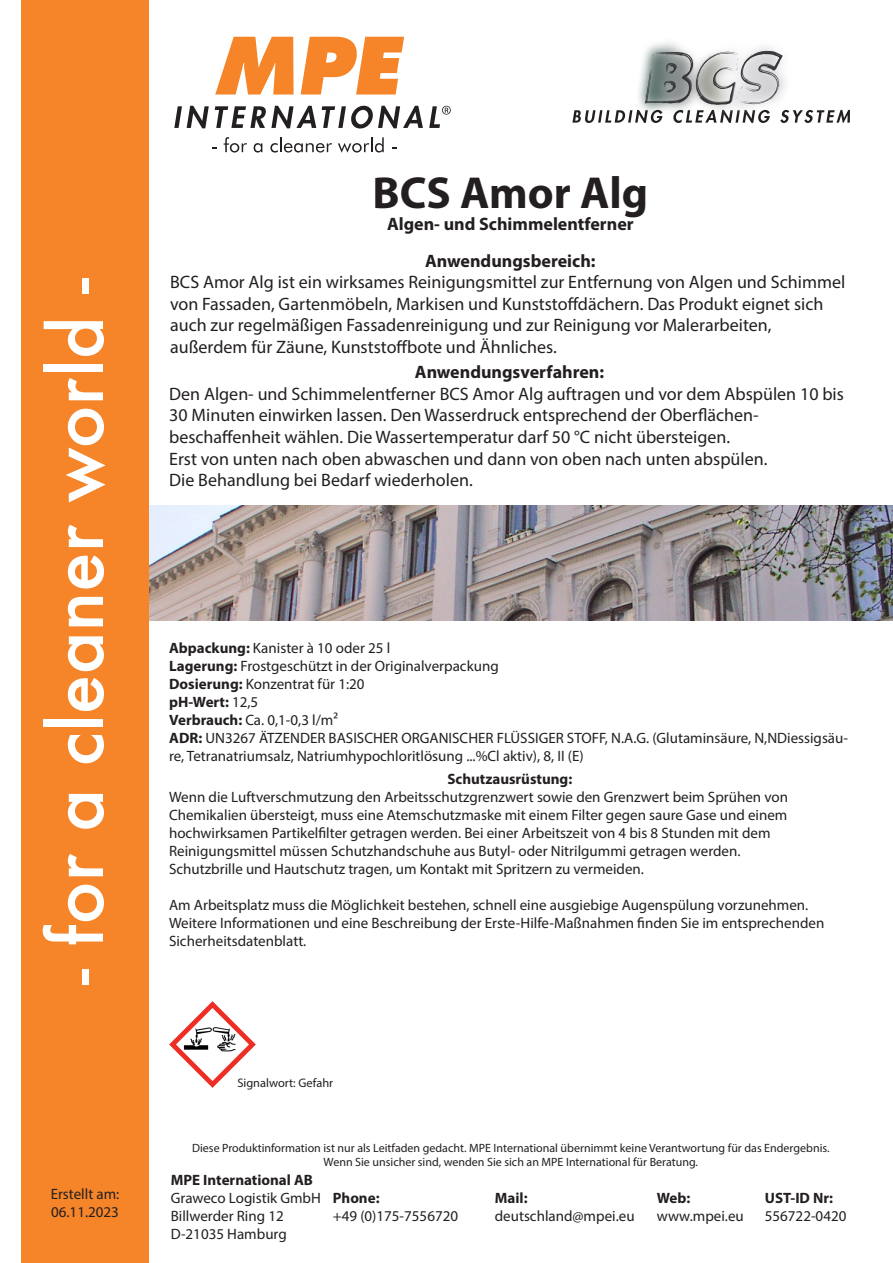
<style>
.page{position:relative;width:893px;height:1263px;background:#fff}
.page>*{position:absolute;margin:0;border:0;box-sizing:border-box;transform-origin:0 0}
.t1{font:500 72px "Futura";color:#fff}
.t2{font:700 45px "Myriad Pro";color:#231f20}
.t3{font:18px/21.6px "Myriad Pro";color:#231f20}
.t4{font:700 18px "Myriad Pro";color:#231f20}
.t5{font:15px/18px "Myriad Pro";color:#231f20}
.t6{font:700 15px "Myriad Pro";color:#231f20}
.t7{font:12.45px "Myriad Pro";color:#231f20}
.t8{font:12px "Myriad Pro";color:#231f20}
.s1{font-weight:700}
.s2{font-weight:400}
</style>
<div class="page">
<img style="left:149px;top:505px;width:744px;height:115px">
<div style="left:21px;top:0;width:128px;height:1262px;background:#f58528"></div>
<svg style="left:215px;top:37px;width:79px;height:58px"></svg>
<svg style="left:301px;top:37px;width:103px;height:58px"></svg>
<svg style="left:174px;top:106px;width:35px;height:22px"></svg>
<svg style="left:215px;top:106px;width:101px;height:22px"></svg>
<svg style="left:322px;top:106px;width:101px;height:23px"></svg>
<svg style="left:224px;top:137px;width:23px;height:16px"></svg>
<svg style="left:254px;top:143px;width:8px;height:10px"></svg>
<svg style="left:270px;top:137px;width:62px;height:16px"></svg>
<svg style="left:338px;top:137px;width:46px;height:16px"></svg>
<svg style="left:429px;top:106px;width:22px;height:22px"></svg>
<img style="left:169px;top:1001px;width:86px;height:87px">
<svg style="left:572px;top:51px;width:278px;height:72px"></svg>
<p class="t1" style="left:27px;top:985px;width:708px;rotate:-90deg">- for a cleaner world -</p>
<p class="t5" style="left:51px;top:1184px;width:70px">Erstellt am:</p>
<p class="t5" style="left:51px;top:1202px;width:69px">06.11.2023</p>
<p class="t2" style="left:373px;top:164px;width:277px">BCS Amor Alg</p>
<p class="t4" style="left:387px;top:212px;width:248px">Algen- und Schimmelentferner</p>
<p class="t4" style="left:425px;top:249px;width:172px">Anwendungsbereich:</p>
<p class="t3" style="left:170px;top:271px;width:677px">BCS Amor Alg ist ein wirksames Reinigungsmittel zur Entfernung von Algen und Schimmel von Fassaden, Gartenmöbeln, Markisen und Kunststoffdächern. Das Produkt eignet sich auch zur regelmäßigen Fassadenreinigung und zur Reinigung vor Malerarbeiten,</p>
<p class="t3" style="left:170px;top:336px;width:388px">außerdem für Zäune, Kunststoffbote und Ähnliches.</p>
<p class="t4" style="left:415px;top:360px;width:191px">Anwendungsverfahren:</p>
<p class="t3" style="left:169px;top:383px;width:676px">Den Algen- und Schimmelentferner BCS Amor Alg auftragen und vor dem Abspülen 10 bis<br>30 Minuten einwirken lassen. Den Wasserdruck entsprechend der Oberflächen-</p>
<p class="t3" style="left:169px;top:426px;width:563px">beschaffenheit wählen. Die Wassertemperatur darf 50 °C nicht übersteigen.</p>
<p class="t3" style="left:169px;top:447px;width:600px">Erst von unten nach oben abwaschen und dann von oben nach unten abspülen.</p>
<p class="t3" style="left:169px;top:469px;width:305px">Die Behandlung bei Bedarf wiederholen.</p>
<p class="t5" style="left:169px;top:639px;width:222px"><span class="s1">Abpackung:</span> Kanister à 10 oder 25 l</p>
<p class="t5" style="left:169px;top:657px;width:331px"><span class="s1">Lagerung:</span> Frostgeschützt in der Originalverpackung</p>
<p class="t5" style="left:169px;top:675px;width:197px"><span class="s1">Dosierung:</span> Konzentrat für 1:20</p>
<p class="t6" style="left:169px;top:692px;width:91px">pH-Wert: <span class="s2">12,5</span></p>
<p class="t5" style="left:169px;top:711px;width:170px"><span class="s1">Verbrauch:</span> Ca. 0,1-0,3 l/m²</p>
<p class="t5" style="left:169px;top:729px;width:680px"><span class="s1">ADR:</span> UN3267 ÄTZENDER BASISCHER ORGANISCHER FLÜSSIGER STOFF, N.A.G. (Glutaminsäure, N,NDiessigsäu&shy;re, Tetranatriumsalz, Natriumhypochloritlösung ...%Cl aktiv), 8, II (E)</p>
<p class="t6" style="left:447px;top:769px;width:126px">Schutzausrüstung:</p>
<p class="t5" style="left:169px;top:788px;width:620px">Wenn die Luftverschmutzung den Arbeitsschutzgrenzwert sowie den Grenzwert beim Sprühen von</p>
<p class="t5" style="left:169px;top:806px;width:620px">Chemikalien übersteigt, muss eine Atemschutzmaske mit einem Filter gegen saure Gase und einem</p>
<p class="t5" style="left:169px;top:824px;width:603px">hochwirksamen Partikelfilter getragen werden. Bei einer Arbeitszeit von 4 bis 8 Stunden mit dem</p>
<p class="t5" style="left:169px;top:842px;width:573px">Reinigungsmittel müssen Schutzhandschuhe aus Butyl- oder Nitrilgummi getragen werden.</p>
<p class="t5" style="left:169px;top:860px;width:476px">Schutzbrille und Hautschutz tragen, um Kontakt mit Spritzern zu vermeiden.</p>
<p class="t5" style="left:169px;top:896px;width:641px">Am Arbeitsplatz muss die Möglichkeit bestehen, schnell eine ausgiebige Augenspülung vorzunehmen.</p>
<p class="t5" style="left:169px;top:914px;width:657px">Weitere Informationen und eine Beschreibung der Erste-Hilfe-Maßnahmen finden Sie im entsprechenden<br>Sicherheitsdatenblatt.</p>
<p class="t7" style="left:237px;top:1075px;width:97px">Signalwort: Gefahr</p>
<p class="t8" style="left:192px;top:1140px;width:639px">Diese Produktinformation ist nur als Leitfaden gedacht. MPE International übernimmt keine Verantwortung für das Endergebnis.</p>
<p class="t8" style="left:324px;top:1155px;width:376px">Wenn Sie unsicher sind, wenden Sie sich an MPE International für Beratung.</p>
<p class="t6" style="left:171px;top:1170px;width:144px">MPE International AB</p>
<p class="t5" style="left:171px;top:1188px;width:210px">Graweco Logistik GmbH <span class="s1">Phone:</span></p>
<p class="t6" style="left:495px;top:1188px;width:34px">Mail:</p>
<p class="t6" style="left:657px;top:1188px;width:35px">Web:</p>
<p class="t6" style="left:765px;top:1188px;width:70px">UST-ID Nr:</p>
<p class="t5" style="left:171px;top:1206px;width:114px">Billwerder Ring 12</p>
<p class="t5" style="left:333px;top:1206px;width:127px">+49 (0)175-7556720</p>
<p class="t5" style="left:495px;top:1206px;width:141px">deutschland@mpei.eu</p>
<p class="t5" style="left:657px;top:1206px;width:88px">www.mpei.eu</p>
<p class="t5" style="left:765px;top:1206px;width:83px">556722-0420</p>
<p class="t5" style="left:171px;top:1224px;width:117px">D-21035 Hamburg</p>
</div>
